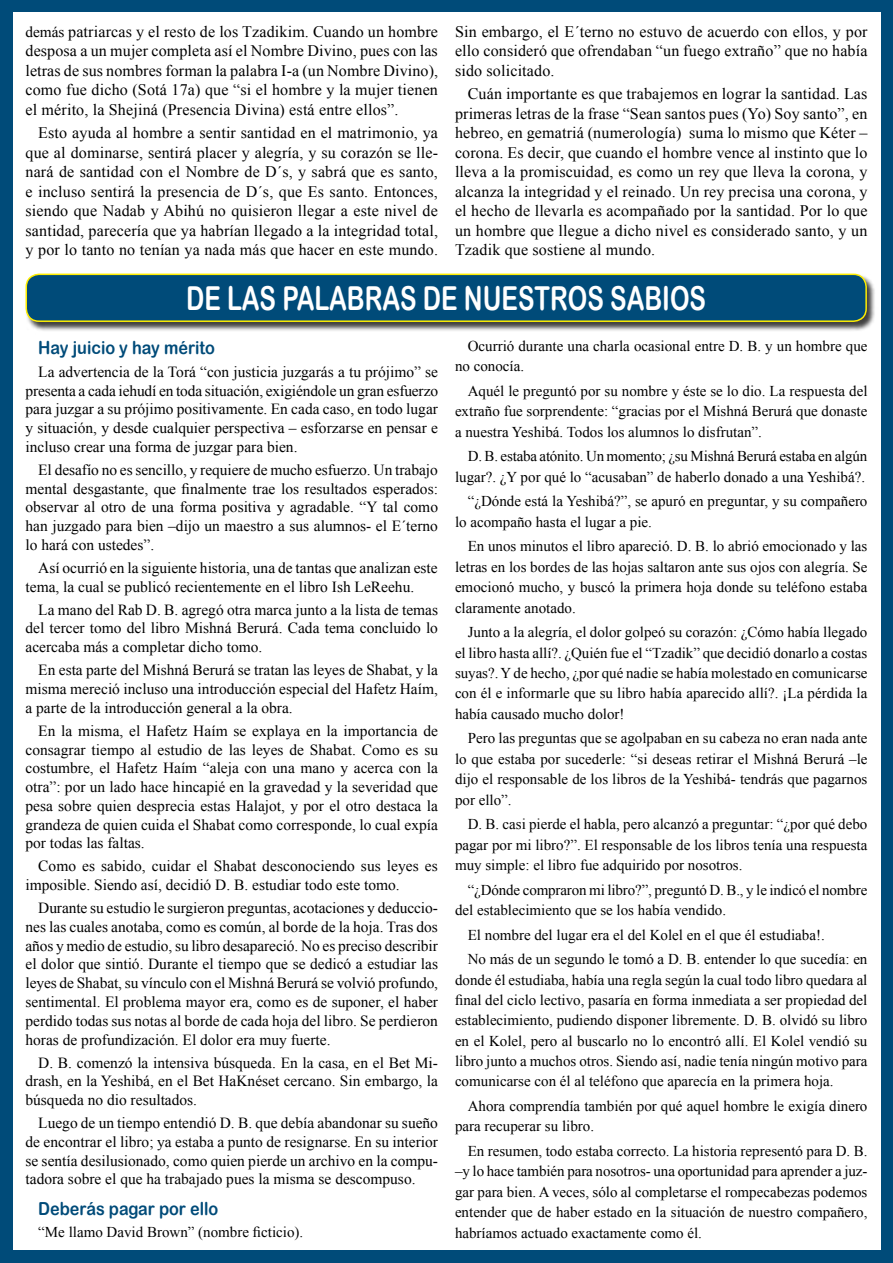
<style>
.page{position:relative;width:893px;height:1263px;background:#004b79}
.page>*{position:absolute;margin:0;border:0;box-sizing:border-box;transform-origin:0 0}
.t1{font:33px "Arial Rounded MT Bold";color:#fff;scale:.75 1}
.t2{font:18px "Arial Rounded MT Bold";color:#004b79;scale:.9 1}
.t3{font:16.05px/19.5px "Times New Roman";letter-spacing:.01em;color:#000;text-align:justify}
.t4{font:15.45px/18.8px "Times New Roman";color:#000;text-align:justify}
.t5{font:15px/20.4px "Times New Roman";color:#000;text-align:justify}
.s1{font-size:15.3px}
</style>
<div class="page">
<div style="left:13px;top:13px;width:867px;height:1237px;background:#fff"></div>
<div style="left:25px;top:273px;width:857px;height:64px;background:#000;opacity:.75"></div>
<div style="left:26px;top:274px;width:840px;height:47px;background:#004b79;border-radius:13px"></div>
<div style="left:26px;top:274px;width:841px;height:48px;border:2px solid #ffed00;border-radius:13px"></div>
<p class="t3" style="left:26px;top:21px;width:414px"><span class="s1">demás</span> patriarcas y el resto de los Tzadikim. Cuando un hombre desposa a un mujer completa así el Nombre Divino, pues con las letras de sus nombres forman la palabra I-a (un Nombre Divino), como fue dicho (Sotá 17a) que “si el hombre y la mujer tienen el mérito, la Shejiná (Presencia Divina) está entre ellos”.</p>
<p class="t3" style="left:26px;top:123px;width:414px;text-indent:13px">Esto ayuda al hombre a sentir santidad en el matrimonio, ya que al dominarse, sentirá placer y alegría, y su corazón se lle&shy;nará de santidad con el Nombre de D´s, y sabrá que es santo, e incluso sentirá la presencia de D´s, que Es santo. Entonces, siendo que Nadab y Abihú no quisieron llegar a este nivel de santidad, parecería que ya habrían llegado a la integridad total, y por lo tanto no tenían ya nada más que hacer en este mundo.</p>
<p class="t3" style="left:455px;top:21px;width:414px">Sin embargo, el E´terno no estuvo de acuerdo con ellos, y por ello consideró que ofrendaban “un fuego extraño” que no había sido solicitado.</p>
<p class="t3" style="left:455px;top:84px;width:414px;text-indent:13px">Cuán importante es que trabajemos en lograr la santidad. Las primeras letras de la frase “Sean santos pues (Yo) Soy santo”, en hebreo, en gematriá (numerología) suma lo mismo que Kéter – corona. Es decir, que cuando el hombre vence al instinto que lo lleva a la promiscuidad, es como un rey que lleva la corona, y alcanza la integridad y el reinado. Un rey precisa una corona, y el hecho de llevarla es acompañado por la santidad. Por lo que un hombre que llegue a dicho nivel es considerado santo, y un Tzadik que sostiene al mundo.</p>
<h1 class="t1" style="left:186px;top:278px;width:695px">DE LAS PALABRAS DE N UESTROS SABIOS</h1>
<p class="t5" style="left:455px;top:336px;width:414px;text-indent:13px">Ocurrió durante una charla ocasional entre D. B. y un hombre que no conocía.</p>
<p class="t5" style="left:455px;top:381px;width:414px;text-indent:13px">Aquél le preguntó por su nombre y éste se lo dio. La respuesta del extraño fue sorprendente: “gracias por el Mishná Berurá que donaste a nuestra Yeshibá. Todos los alumnos lo disfrutan”.</p>
<p class="t5" style="left:455px;top:446px;width:414px;text-align:right">D. B. estaba atónito. Un momento; ¿su Mishná Berurá estaba en algún lugar?. ¿Y por qué lo “acusaban” de haberlo donado a una Yeshibá?.</p>
<p class="t5" style="left:455px;top:491px;width:414px;text-indent:13px">“¿Dónde está la Yeshibá?”, se apuró en preguntar, y su compañero lo acompaño hasta el lugar a pie.</p>
<p class="t5" style="left:455px;top:536px;width:414px;text-indent:13px">En unos minutos el libro apareció. D. B. lo abrió emocionado y las letras en los bordes de las hojas saltaron ante sus ojos con alegría. Se emocionó mucho, y buscó la primera hoja donde su teléfono estaba claramente anotado.</p>
<p class="t5" style="left:455px;top:622px;width:414px;text-indent:13px">Junto a la alegría, el dolor golpeó su corazón: ¿Cómo había llegado el libro hasta allí?. ¿Quién fue el “Tzadik” que decidió donarlo a costas suyas?. Y de hecho, ¿por qué nadie se había molestado en comunicarse con él e informarle que su libro había aparecido allí?. ¡La pérdida la había causado mucho dolor!</p>
<p class="t5" style="left:455px;top:728px;width:414px;text-indent:13px">Pero las preguntas que se agolpaban en su cabeza no eran nada ante lo que estaba por sucederle: “si deseas retirar el Mishná Berurá –le dijo el responsable de los libros de la Yeshibá- tendrás que pagarnos por ello”.</p>
<p class="t5" style="left:455px;top:814px;width:414px;text-indent:13px">D. B. casi pierde el habla, pero alcanzó a preguntar: “¿por qué debo pagar por mi libro?”. El responsable de los libros tenía una respuesta muy simple: el libro fue adquirido por nosotros.</p>
<p class="t5" style="left:455px;top:879px;width:414px;text-indent:13px">“¿Dónde compraron mi libro?”, preguntó D. B., y le indicó el nombre del establecimiento que se los había vendido.</p>
<p class="t5" style="left:468px;top:922px;width:401px;line-height:24.6px">El nombre del lugar era el del Kolel en el que él estudiaba!.<br>No más de un segundo le tomó a D. B. entender lo que sucedía: en</p>
<p class="t5" style="left:455px;top:969px;width:414px">donde él estudiaba, había una regla según la cual todo libro quedara al final del ciclo lectivo, pasaría en forma inmediata a ser propiedad del establecimiento, pudiendo disponer libremente. D. B. olvidó su libro en el Kolel, pero al buscarlo no lo encontró allí. El Kolel vendió su libro junto a muchos otros. Siendo así, nadie tenía ningún motivo para comunicarse con él al teléfono que aparecía en la primera hoja.</p>
<p class="t5" style="left:455px;top:1096px;width:414px;text-indent:13px">Ahora comprendía también por qué aquel hombre le exigía dinero para recuperar su libro.</p>
<p class="t5" style="left:455px;top:1141px;width:414px;text-indent:13px">En resumen, todo estaba correcto. La historia representó para D. B. –y lo hace también para nosotros- una oportunidad para aprender a juz&shy;gar para bien. A veces, sólo al completarse el rompecabezas podemos entender que de haber estado en la situación de nuestro compañero, habríamos actuado exactamente como él.</p>
<p class="t2" style="left:38px;top:337px;width:198px">Hay juicio y hay mérito</p>
<p class="t4" style="left:26px;top:362px;width:414px;text-indent:13px">La advertencia de la Torá “con justicia juzgarás a tu prójimo” se presenta a cada iehudí en toda situación, exigiéndole un gran esfuerzo para juzgar a su prójimo positivamente. En cada caso, en todo lugar y situación, y desde cualquier perspectiva – esforzarse en pensar e incluso crear una forma de juzgar para bien.</p>
<p class="t4" style="left:26px;top:460px;width:414px;text-indent:13px">El desafío no es sencillo, y requiere de mucho esfuerzo. Un trabajo mental desgastante, que finalmente trae los resultados esperados: observar al otro de una forma positiva y agradable. “Y tal como han juzgado para bien –dijo un maestro a sus alumnos- el E´terno lo hará con ustedes”.</p>
<p class="t4" style="left:26px;top:558px;width:414px;text-indent:13px">Así ocurrió en la siguiente historia, una de tantas que analizan este tema, la cual se publicó recientemente en el libro Ish LeReehu.</p>
<p class="t4" style="left:26px;top:600px;width:414px;text-indent:13px">La mano del Rab D. B. agregó otra marca junto a la lista de temas del tercer tomo del libro Mishná Berurá. Cada tema concluido lo acercaba más a completar dicho tomo.</p>
<p class="t4" style="left:26px;top:660px;width:414px;text-indent:13px">En esta parte del Mishná Berurá se tratan las leyes de Shabat, y la misma mereció incluso una introducción especial del Hafetz Haím, a parte de la introducción general a la obra.</p>
<p class="t4" style="left:26px;top:721px;width:414px;text-indent:13px">En la misma, el Hafetz Haím se explaya en la importancia de consagrar tiempo al estudio de las leyes de Shabat. Como es su costumbre, el Hafetz Haím “aleja con una mano y acerca con la otra”: por un lado hace hincapié en la gravedad y la severidad que pesa sobre quien desprecia estas Halajot, y por el otro destaca la grandeza de quien cuida el Shabat como corresponde, lo cual expía por todas las faltas.</p>
<p class="t4" style="left:26px;top:857px;width:414px;text-indent:13px">Como es sabido, cuidar el Shabat desconociendo sus leyes es imposible. Siendo así, decidió D. B. estudiar todo este tomo.</p>
<p class="t4" style="left:26px;top:898px;width:414px;text-indent:13px">Durante su estudio le surgieron preguntas, acotaciones y deduccio&shy;nes las cuales anotaba, como es común, al borde de la hoja. Tras dos años y medio de estudio, su libro desapareció. No es preciso describir el dolor que sintió. Durante el tiempo que se dedicó a estudiar las leyes de Shabat, su vínculo con el Mishná Berurá se volvió profundo, sentimental. El problema mayor era, como es de suponer, el haber perdido todas sus notas al borde de cada hoja del libro. Se perdieron horas de profundización. El dolor era muy fuerte.</p>
<p class="t4" style="left:26px;top:1053px;width:414px;text-indent:13px">D. B. comenzó la intensiva búsqueda. En la casa, en el Bet Mi&shy;drash, en la Yeshibá, en el Bet HaKnéset cercano. Sin embargo, la búsqueda no dio resultados.</p>
<p class="t4" style="left:26px;top:1113px;width:414px;text-indent:13px">Luego de un tiempo entendió D. B. que debía abandonar su sueño de encontrar el libro; ya estaba a punto de resignarse. En su interior se sentía desilusionado, como quien pierde un archivo en la compu&shy;tadora sobre el que ha trabajado pues la misma se descompuso.</p>
<p class="t2" style="left:38px;top:1198px;width:201px">Deberás pagar por ello</p>
<p class="t5" style="left:38px;top:1222px;width:266px">“Me llamo David Brown” (nombre ficticio).</p>
</div>
